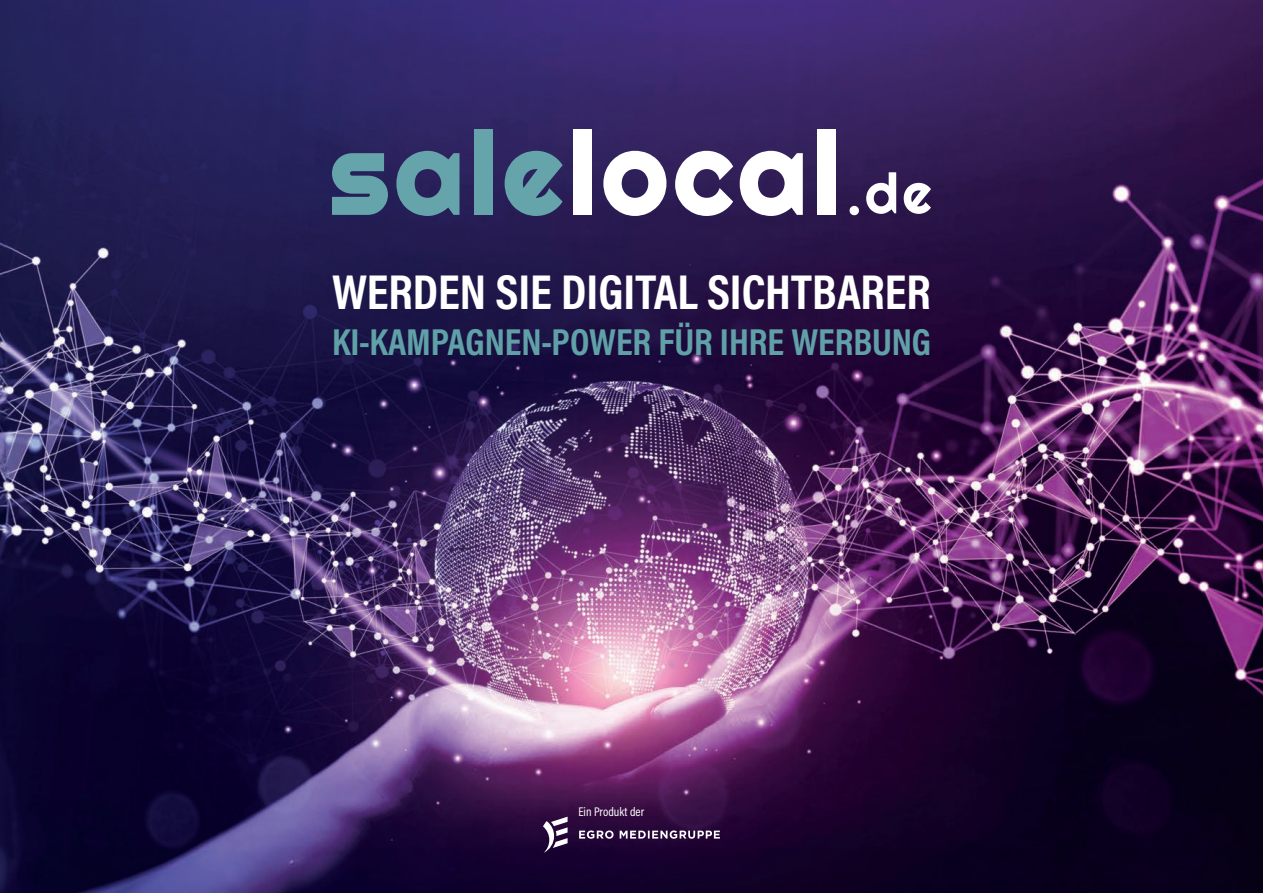
<style>
.page{position:relative;width:1263px;height:893px;background:#fff}
.page>*{position:absolute;margin:0;border:0;box-sizing:border-box;transform-origin:0 0}
.t1{font:49.5px "Acumin Variable Concept";color:#fff}
.t2{font:37.95px "Acumin Variable Concept";color:#60a1a7}
.t3{font:12.6px "Acumin Variable Concept";color:#fff}
</style>
<div class="page">
<img style="left:0;top:0;width:1263px;height:893px">
<svg style="left:332px;top:153px;width:56px;height:62px;background:#57889a"></svg>
<svg style="left:396px;top:151px;width:63px;height:65px;background:#527c92"></svg>
<div style="left:474px;top:130px;width:19px;height:85px;background:#65a4ab"></div>
<svg style="left:505px;top:151px;width:58px;height:65px;background:#537c92"></svg>
<div style="left:573px;top:130px;width:19px;height:85px;background:#fff"></div>
<svg style="left:603px;top:151px;width:63px;height:65px"></svg>
<svg style="left:675px;top:151px;width:58px;height:65px"></svg>
<svg style="left:740px;top:151px;width:63px;height:65px"></svg>
<div style="left:818px;top:130px;width:18px;height:85px;background:#fff"></div>
<svg style="left:849px;top:206px;width:10px;height:9px"></svg>
<svg style="left:866px;top:172px;width:30px;height:42px"></svg>
<svg style="left:904px;top:183px;width:27px;height:31px"></svg>
<svg style="left:543px;top:817px;width:177px;height:36px;background:#412752"></svg>
<h1 class="t1" style="left:332px;top:258px;width:600px">WERDEN SIE DIGITAL SICHTBARER</h1>
<p class="t2" style="left:332px;top:316px;width:601px">KI-KAMPAGNEN-POWER FÜR IHRE WERBUNG</p>
<p class="t3" style="left:578px;top:803px;width:67px">Ein Produkt der</p>
</div>
